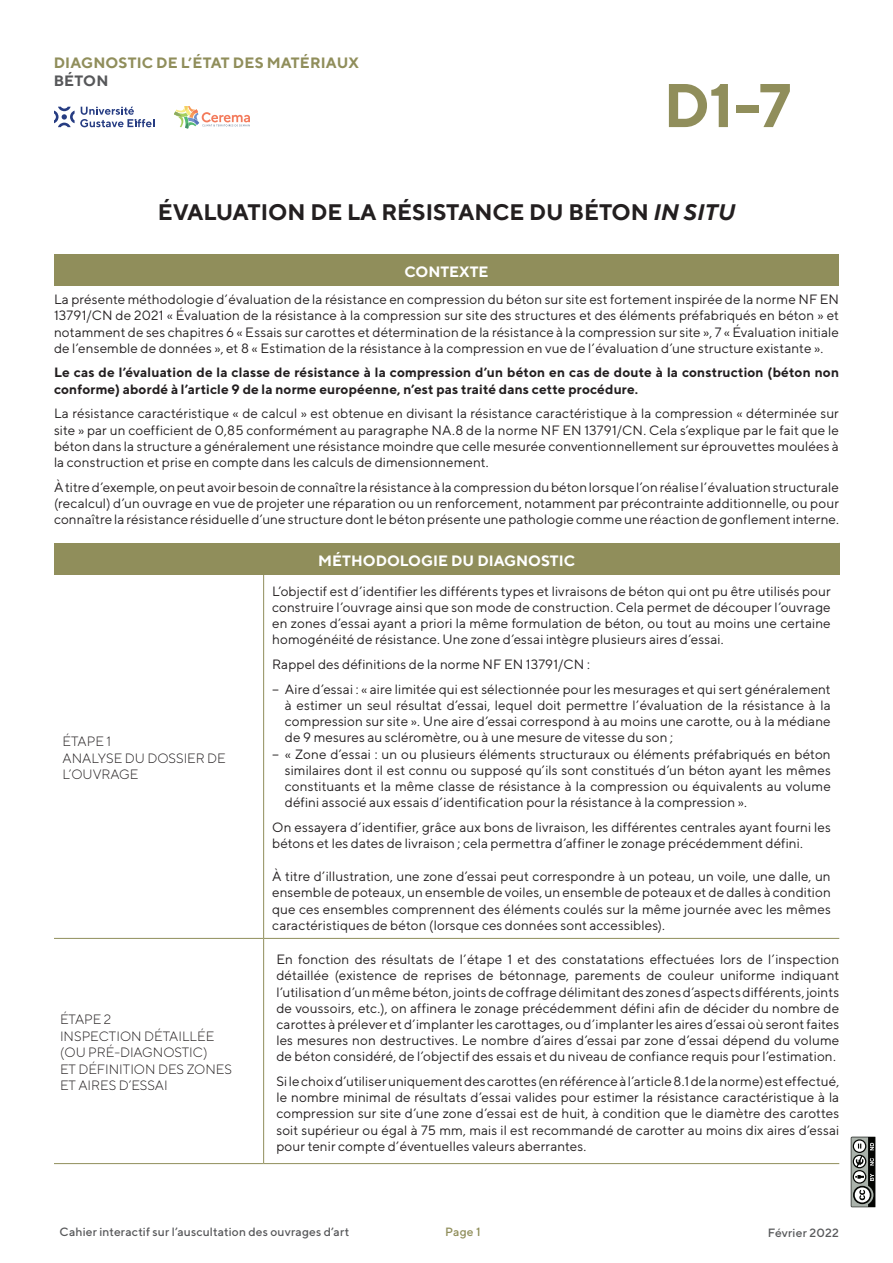
<style>
.page{position:relative;width:893px;height:1263px;background:#fff}
.page>*{position:absolute;margin:0;border:0;box-sizing:border-box;transform-origin:0 0}
.t1{font:700 61.5px "TT Norms";color:#908e5b}
.t2{font:700 22.5px "TT Norms";color:#231f20}
.t3{font:700 15px "TT Norms";color:#fff}
.t4{font:700 15px "TT Norms";letter-spacing:.01em;color:#908e5b}
.t5{font:700 15px "TT Norms";letter-spacing:.015em;color:#57585a}
.t6{font:13.5px/16.2px "TT Norms";letter-spacing:.005em;color:#231f20;text-align:justify}
.t7{font:700 13.5px/16.2px "TT Norms";letter-spacing:.01em;color:#231f20}
.t8{font:300 13.5px/16.5px "TT Norms";color:#231f20}
.t9{font:500 12px "TT Norms";letter-spacing:.015em;color:#57585a}
.t10{font:500 12px "TT Norms";color:#908e5b}
.s1{font-style:italic}
</style>
<div class="page">
<svg style="left:851px;top:1137px;width:24px;height:70px;background:#767976"></svg>
<svg style="left:54px;top:107px;width:100px;height:20px"></svg>
<svg style="left:174px;top:106px;width:76px;height:22px"></svg>
<div style="left:54px;top:254px;width:785px;height:31px;background:#908e5b"></div>
<div style="left:54px;top:543px;width:785px;height:31px;background:#908e5b"></div>
<hr style="left:54px;top:938px;width:210px;height:1px;background:#908e5b">
<hr style="left:264px;top:938px;width:575px;height:1px;background:#908e5b">
<hr style="left:54px;top:1163px;width:210px;height:1px;background:#908e5b">
<hr style="left:264px;top:1163px;width:575px;height:1px;background:#908e5b">
<hr style="left:839px;top:543px;width:1px;height:31px;background:#908e5b">
<hr style="left:263px;top:574px;width:1px;height:364px;background:#908e5b">
<hr style="left:263px;top:939px;width:1px;height:224px;background:#908e5b">
<p class="t4" style="left:54px;top:54px;width:307px">DIAGNOSTIC DE L’ÉTAT DES MATÉRIAUX</p>
<p class="t5" style="left:54px;top:72px;width:56px">BÉTON</p>
<h1 class="t1" style="left:663px;top:67px;width:130px">D1-7</h1>
<h2 class="t2" style="left:158px;top:198px;width:579px">ÉVALUATION DE LA RÉSISTANCE DU BÉTON <span class="s1">IN SITU</span></h2>
<p class="t3" style="left:404px;top:262px;width:86px">CONTEXTE</p>
<p class="t6" style="left:54px;top:291px;width:786px">La présente méthodologie d’évaluation de la résistance en compression du béton sur site est fortement inspirée de la norme NF EN 13791/CN de 2021 « Évaluation de la résistance à la compression sur site des structures et des éléments préfabriqués en béton » et notamment de ses chapitres 6 « Essais sur carottes et détermination de la résistance à la compression sur site », 7 « Évaluation initiale de l’ensemble de données », et 8 « Estimation de la résistance à la compression en vue de l’évaluation d’une structure existante ».</p>
<p class="t7" style="left:54px;top:364px;width:786px">Le cas de l’évaluation de la classe de résistance à la compression d’un béton en cas de doute à la construction (béton non conforme) abordé à l’article 9 de la norme européenne, n’est pas traité dans cette procédure.</p>
<p class="t6" style="left:54px;top:405px;width:786px">La résistance caractéristique « de calcul » est obtenue en divisant la résistance caractéristique à la compression « déterminée sur site » par un coefficient de 0,85 conformément au paragraphe NA.8 de la norme NF EN 13791/CN. Cela s’explique par le fait que le béton dans la structure a généralement une résistance moindre que celle mesurée conventionnellement sur éprouvettes moulées à la construction et prise en compte dans les calculs de dimensionnement.</p>
<p class="t6" style="left:54px;top:479px;width:786px">À titre d’exemple, on peut avoir besoin de connaître la résistance à la compression du béton lorsque l’on réalise l’évaluation structurale (recalcul) d’un ouvrage en vue de projeter une réparation ou un renforcement, notamment par précontrainte additionnelle, ou pour connaître la résistance résiduelle d’une structure dont le béton présente une pathologie comme une réaction de gonflement interne.</p>
<p class="t3" style="left:318px;top:551px;width:258px">MÉTHODOLOGIE DU DIAGNOSTIC</p>
<p class="t8" style="left:63px;top:733px;width:165px">ÉTAPE 1<br>ANALYSE DU DOSSIER DE<br>L’OUVRAGE</p>
<p class="t8" style="left:60px;top:1011px;width:173px">ÉTAPE 2<br>INSPECTION DÉTAILLÉE (OU PRÉ-DIAGNOSTIC)<br>ET DÉFINITION DES ZONES<br>ET AIRES D’ESSAI</p>
<p class="t6" style="left:272px;top:583px;width:560px">L’objectif est d’identifier les différents types et livraisons de béton qui ont pu être utilisés pour construire l’ouvrage ainsi que son mode de construction. Cela permet de découper l’ouvrage en zones d’essai ayant a priori la même formulation de béton, ou tout au moins une certaine homogénéité de résistance. Une zone d’essai intègre plusieurs aires d’essai.</p>
<p class="t6" style="left:272px;top:652px;width:560px;line-height:24.8px">Rappel des définitions de la norme NF EN 13791/CN :<br>− Aire d’essai : « aire limitée qui est sélectionnée pour les mesurages et qui sert généralement</p>
<p class="t6" style="left:285px;top:697px;width:547px">à estimer un seul résultat d’essai, lequel doit permettre l’évaluation de la résistance à la</p>
<p class="t6" style="left:285px;top:713px;width:547px">compression sur site ». Une aire d’essai correspond à au moins une carotte, ou à la médiane</p>
<p class="t6" style="left:285px;top:729px;width:390px">de 9 mesures au scléromètre, ou à une mesure de vitesse du son ;</p>
<p class="t6" style="left:272px;top:745px;width:560px">− « Zone d’essai : un ou plusieurs éléments structuraux ou éléments préfabriqués en béton</p>
<p class="t6" style="left:285px;top:762px;width:547px">similaires dont il est connu ou supposé qu’ils sont constitués d’un béton ayant les mêmes</p>
<p class="t6" style="left:285px;top:778px;width:547px">constituants et la même classe de résistance à la compression ou équivalents au volume</p>
<p class="t6" style="left:285px;top:794px;width:464px">défini associé aux essais d’identification pour la résistance à la compression ».</p>
<p class="t6" style="left:272px;top:819px;width:560px">On essayera d’identifier, grâce aux bons de livraison, les différentes centrales ayant fourni les bétons et les dates de livraison ; cela permettra d’affiner le zonage précédemment défini.</p>
<p class="t6" style="left:272px;top:868px;width:560px">À titre d’illustration, une zone d’essai peut correspondre à un poteau, un voile, une dalle, un ensemble de poteaux, un ensemble de voiles, un ensemble de poteaux et de dalles à condition que ces ensembles comprennent des éléments coulés sur la même journée avec les mêmes caractéristiques de béton (lorsque ces données sont accessibles).</p>
<p class="t6" style="left:276px;top:951px;width:564px">En fonction des résultats de l’étape 1 et des constatations effectuées lors de l’inspection détaillée (existence de reprises de bétonnage, parements de couleur uniforme indiquant l’utilisation d’un même béton, joints de coffrage délimitant des zones d’aspects différents, joints de voussoirs, etc.), on affinera le zonage précédemment défini afin de décider du nombre de carottes à prélever et d’implanter les carottages, ou d’implanter les aires d’essai où seront faites les mesures non destructives. Le nombre d’aires d’essai par zone d’essai dépend du volume de béton considéré, de l’objectif des essais et du niveau de confiance requis pour l’estimation.</p>
<p class="t6" style="left:276px;top:1073px;width:564px">Si le choix d’utiliser uniquement des carottes (en référence à l’article 8.1 de la norme) est effectué, le nombre minimal de résultats d’essai valides pour estimer la résistance caractéristique à la compression sur site d’une zone d’essai est de huit, à condition que le diamètre des carottes soit supérieur ou égal à 75 mm, mais il est recommandé de carotter au moins dix aires d’essai pour tenir compte d’éventuelles valeurs aberrantes.</p>
<p class="t9" style="left:60px;top:1224px;width:291px">Cahier interactif sur l’auscultation des ouvrages d’art</p>
<p class="t10" style="left:445px;top:1224px;width:37px">Page 1</p>
<p class="t9" style="left:768px;top:1225px;width:73px">Février 2022</p>
</div>
